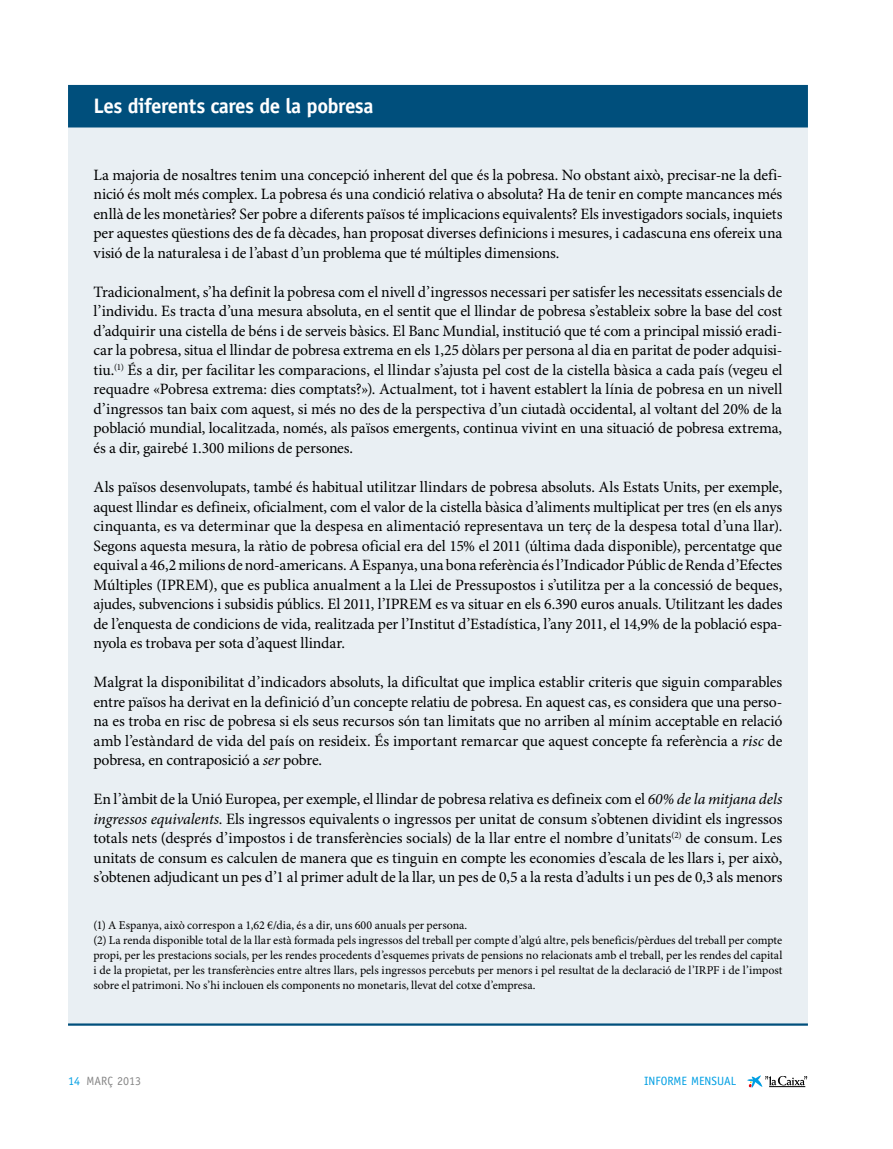
<style>
.page{position:relative;width:893px;height:1149px;background:#fff}
.page>*{position:absolute;margin:0;border:0;box-sizing:border-box;transform-origin:0 0}
.t1{font:700 21px "Officina Sans Std";letter-spacing:-.025em;color:#fff}
.t2{font:15.75px/19.5px "Minion Pro";letter-spacing:-.01em;color:#000;text-align:justify}
.t3{font:12px/15px "Minion Pro";letter-spacing:-.005em;color:#000}
.t4{font:12px "Officina Sans Std";color:#009fe3}
.t5{font:12px "Officina Sans Std";color:#878787}
.s1{font-style:italic}
.s2{color:#009fe3}
</style>
<div class="page">
<svg style="left:747px;top:1075px;width:60px;height:12px"></svg>
<div style="left:68px;top:95px;width:740px;height:928px;background:#e9eff3"></div>
<div style="left:68px;top:85px;width:740px;height:42px;background:#004f7c"></div>
<hr style="left:68px;top:1023px;width:740px;height:2px;background:#004f7c">
<h1 class="t1" style="left:94px;top:93px;width:282px">Les diferents cares de la pobresa</h1>
<p class="t2" style="left:94px;top:166px;width:690px">La majoria de nosaltres tenim una concepció inherent del que és la pobresa. No obstant això, precisar-ne la defi&shy;nició és molt més complex. La pobresa és una condició relativa o absoluta? Ha de tenir en compte mancances més enllà de les monetàries? Ser pobre a diferents països té implicacions equivalents? Els investigadors socials, inquiets per aquestes qüestions des de fa dècades, han proposat diverses definicions i mesures, i cadascuna ens ofereix una visió de la naturalesa i de l’abast d’un problema que té múltiples dimensions.</p>
<p class="t2" style="left:94px;top:282px;width:690px">Tradicionalment, s’ha definit la pobresa com el nivell d’ingressos necessari per satisfer les necessitats essencials de l’individu. Es tracta d’una mesura absoluta, en el sentit que el llindar de pobresa s’estableix sobre la base del cost d’adquirir una cistella de béns i de serveis bàsics. El Banc Mundial, institució que té com a principal missió eradi&shy;car la pobresa, situa el llindar de pobresa extrema en els 1,25 dòlars per persona al dia en paritat de poder adquisi&shy;tiu.<sup>(1)</sup> És a dir, per facilitar les comparacions, el llindar s’ajusta pel cost de la cistella bàsica a cada país (vegeu el requadre «Pobresa extrema: dies comptats?»). Actualment, tot i havent establert la línia de pobresa en un nivell d’ingressos tan baix com aquest, si més no des de la perspectiva d’un ciutadà occidental, al voltant del 20% de la població mundial, localitzada, només, als països emergents, continua vivint en una situació de pobresa extrema, és a dir, gairebé 1.300 milions de persones.</p>
<p class="t2" style="left:94px;top:477px;width:690px">Als països desenvolupats, també és habitual utilitzar llindars de pobresa absoluts. Als Estats Units, per exemple, aquest llindar es defineix, oficialment, com el valor de la cistella bàsica d’aliments multiplicat per tres (en els anys cinquanta, es va determinar que la despesa en alimentació representava un terç de la despesa total d’una llar).<br>Segons aquesta mesura, la ràtio de pobresa oficial era del 15% el 2011 (última dada disponible), percentatge que equival a 46,2 milions de nord-americans. A Espanya, una bona referència és l’Indicador Públic de Renda d’Efectes Múltiples (IPREM), que es publica anualment a la Llei de Pressupostos i s’utilitza per a la concessió de beques, ajudes, subvencions i subsidis públics. El 2011, l’IPREM es va situar en els 6.390 euros anuals. Utilitzant les dades de l’enquesta de condicions de vida, realitzada per l’Institut d’Estadística, l’any 2011, el 14,9% de la població espa&shy;nyola es trobava per sota d’aquest llindar.</p>
<p class="t2" style="left:94px;top:672px;width:690px">Malgrat la disponibilitat d’indicadors absoluts, la dificultat que implica establir criteris que siguin comparables entre països ha derivat en la definició d’un concepte relatiu de pobresa. En aquest cas, es considera que una perso&shy;na es troba en risc de pobresa si els seus recursos són tan limitats que no arriben al mínim acceptable en relació amb l’estàndard de vida del país on resideix. És important remarcar que aquest concepte fa referència a <span class="s1">risc</span> de pobresa, en contraposició a <span class="s1">ser</span> pobre.</p>
<p class="t2" style="left:94px;top:789px;width:690px">En l’àmbit de la Unió Europea, per exemple, el llindar de pobresa relativa es defineix com el <span class="s1">60% de la mitjana dels ingressos equivalents</span>. Els ingressos equivalents o ingressos per unitat de consum s’obtenen dividint els ingressos totals nets (després d’impostos i de transferències socials) de la llar entre el nombre d’unitats<sup>(2)</sup> de consum. Les unitats de consum es calculen de manera que es tinguin en compte les economies d’escala de les llars i, per això, s’obtenen adjudicant un pes d’1 al primer adult de la llar, un pes de 0,5 a la resta d’adults i un pes de 0,3 als menors</p>
<p class="t3" style="left:94px;top:918px;width:690px">(1) A Espanya, això correspon a 1,62 €/dia, és a dir, uns 600 anuals per persona.<br>(2) La renda disponible total de la llar està formada pels ingressos del treball per compte d’algú altre, pels beneficis/pèrdues del treball per compte propi, per les prestacions socials, per les rendes procedents d’esquemes privats de pensions no relacionats amb el treball, per les rendes del capital i de la propietat, per les transferències entre altres llars, pels ingressos percebuts per menors i pel resultat de la declaració de l’IRPF i de l’impost sobre el patrimoni. No s’hi inclouen els components no monetaris, llevat del cotxe d’empresa.</p>
<p class="t5" style="left:68px;top:1073px;width:74px"><span class="s2">14</span> MARÇ 2013</p>
<p class="t4" style="left:644px;top:1073px;width:93px">INFORME MENSUAL</p>
</div>
